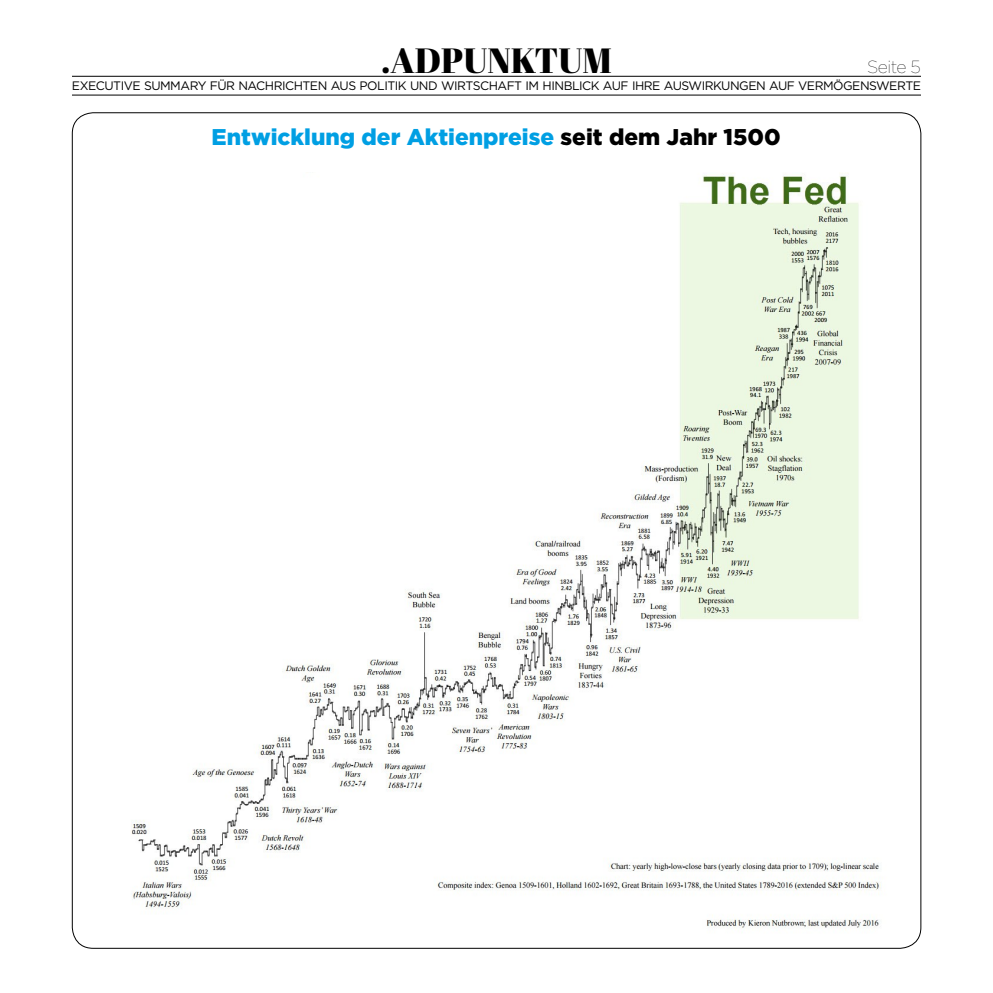
<style>
.page{position:relative;width:993px;height:993px;background:#fff}
.page>*{position:absolute;margin:0;border:0;box-sizing:border-box;transform-origin:0 0}
.t1{font:35px "Abril Fatface";color:#000}
.t2{font:900 22.75px "Gotham";color:#009fe3}
.t3{font:100 17.5px "Gotham";letter-spacing:-.03em;color:#000}
.t4{font:12.25px "Gotham";letter-spacing:-.04em;color:#000}
.s1{color:#000}
</style>
<div class="page">
<hr style="left:72px;top:76px;width:848px;height:1px;background:#000">
<hr style="left:72px;top:95px;width:848px;height:1px;background:#000">
<img style="left:131px;top:174px;width:750px;height:756px">
<h1 class="t1" style="left:381px;top:36px;width:232px">.ADPUNKTUM</h1>
<h3 class="t3" style="left:866px;top:58px;width:55px">Seite 5</h3>
<p class="t4" style="left:72px;top:79px;width:850px">EXECUTIVE SUMMARY FÜR NACHRICHTEN AUS POLITIK UND WIRTSCHAFT IM HINBLICK AUF IHRE AUSWIRKUNGEN AUF VERMÖGENSWERTE</p>
<h2 class="t2" style="left:211px;top:123px;width:570px">Entwicklung der Aktienpreise <span class="s1">seit dem Jahr 1500</span></h2>
</div>
